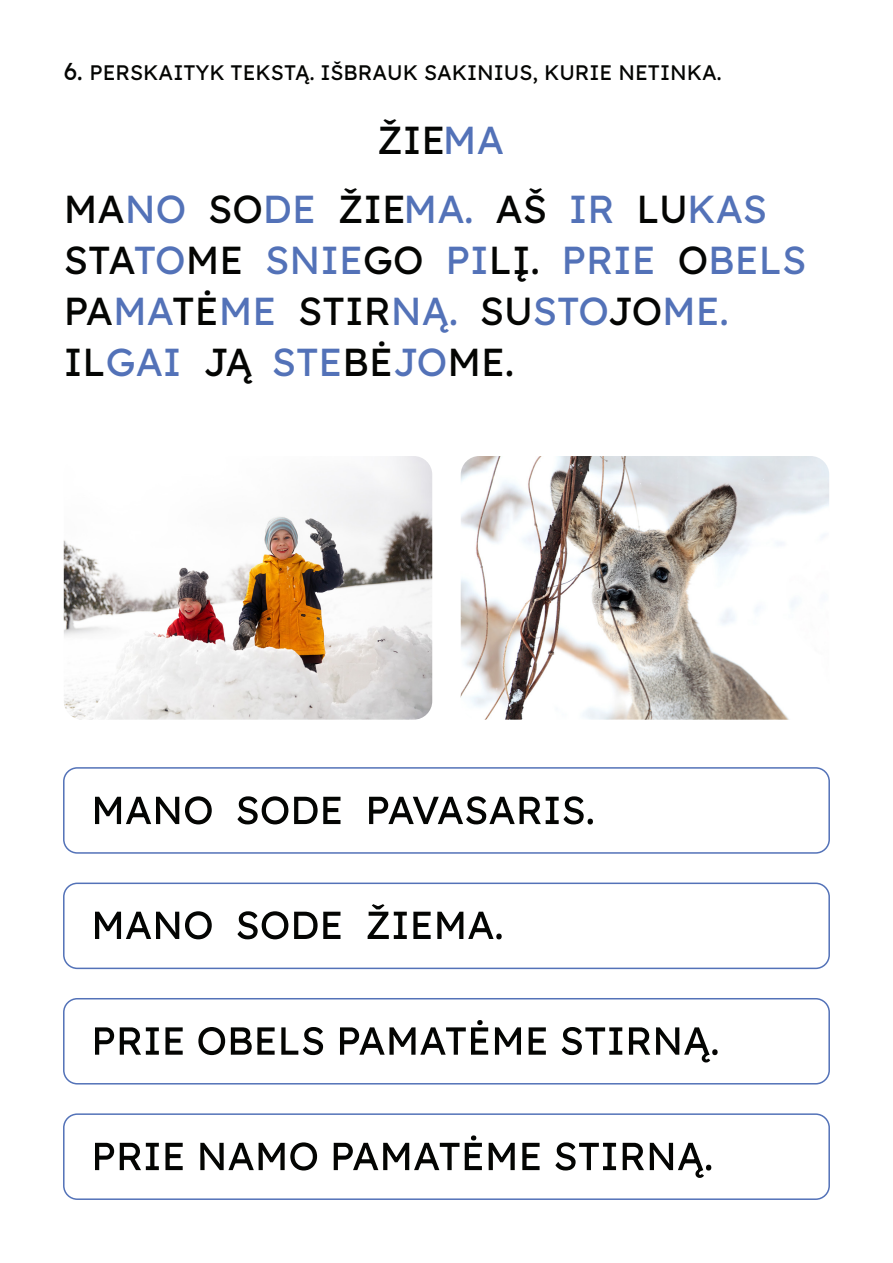
<style>
.page{position:relative;width:893px;height:1263px;background:#fff}
.page>*{position:absolute;margin:0;border:0;box-sizing:border-box;transform-origin:0 0}
.t1{font:39px/51px "Lexend";color:#5372b8}
.t2{font:39px/68.4px "Lexend";color:#040503}
.t3{font:21px "Lexend";color:#040503}
.s1{font-size:24px}
.s2{color:#5372b8}
.s3{color:#040503}
</style>
<div class="page">
<img style="left:64px;top:456px;width:368px;height:264px">
<img style="left:461px;top:456px;width:368px;height:264px">
<div style="left:63px;top:767px;width:767px;height:87px;border:2px solid #5372b8;border-radius:14px"></div>
<div style="left:63px;top:882px;width:767px;height:87px;border:2px solid #5372b8;border-radius:14px"></div>
<div style="left:63px;top:998px;width:767px;height:86px;border:2px solid #5372b8;border-radius:14px"></div>
<div style="left:63px;top:1113px;width:767px;height:87px;border:2px solid #5372b8;border-radius:14px"></div>
<svg style="left:95px;top:797px;width:84px;height:27px"></svg>
<svg style="left:185px;top:796px;width:27px;height:28px"></svg>
<svg style="left:237px;top:796px;width:51px;height:28px"></svg>
<svg style="left:294px;top:797px;width:46px;height:27px"></svg>
<svg style="left:369px;top:796px;width:224px;height:28px"></svg>
<svg style="left:95px;top:912px;width:84px;height:27px"></svg>
<svg style="left:185px;top:911px;width:27px;height:28px"></svg>
<svg style="left:237px;top:911px;width:51px;height:28px"></svg>
<svg style="left:294px;top:912px;width:46px;height:27px"></svg>
<svg style="left:368px;top:904px;width:39px;height:35px"></svg>
<svg style="left:413px;top:912px;width:18px;height:27px"></svg>
<svg style="left:437px;top:912px;width:65px;height:27px"></svg>
<svg style="left:95px;top:1027px;width:19px;height:28px"></svg>
<svg style="left:120px;top:1027px;width:39px;height:28px"></svg>
<svg style="left:165px;top:1027px;width:18px;height:28px"></svg>
<svg style="left:198px;top:1027px;width:27px;height:28px"></svg>
<svg style="left:231px;top:1027px;width:44px;height:28px"></svg>
<svg style="left:281px;top:1027px;width:42px;height:28px"></svg>
<svg style="left:340px;top:1020px;width:148px;height:35px"></svg>
<svg style="left:495px;top:1027px;width:26px;height:28px"></svg>
<svg style="left:529px;top:1027px;width:17px;height:28px"></svg>
<svg style="left:562px;top:1027px;width:60px;height:28px"></svg>
<svg style="left:629px;top:1027px;width:21px;height:28px"></svg>
<svg style="left:656px;top:1027px;width:62px;height:35px"></svg>
<svg style="left:95px;top:1143px;width:19px;height:27px"></svg>
<svg style="left:120px;top:1143px;width:39px;height:27px"></svg>
<svg style="left:165px;top:1143px;width:18px;height:27px"></svg>
<svg style="left:200px;top:1142px;width:117px;height:28px"></svg>
<svg style="left:334px;top:1143px;width:125px;height:27px"></svg>
<svg style="left:465px;top:1135px;width:17px;height:35px"></svg>
<svg style="left:489px;top:1143px;width:26px;height:27px"></svg>
<svg style="left:522px;top:1143px;width:18px;height:27px"></svg>
<svg style="left:555px;top:1142px;width:61px;height:28px"></svg>
<svg style="left:623px;top:1143px;width:21px;height:27px"></svg>
<svg style="left:650px;top:1143px;width:61px;height:35px"></svg>
<p class="t3" style="left:64px;top:57px;width:659px"><span class="s1">6.</span> PERSKAITYK TEKSTĄ. IŠBRAUK SAKINIUS, KURIE NETINKA.</p>
<p class="t2" style="left:64px;top:104px;width:705px;text-indent:313px">ŽIE<span class="s2">MA<br></span>MA<span class="s2">NO</span> SO<span class="s2">DE</span> ŽIE<span class="s2">MA.</span> AŠ <span class="s2">IR</span> LU<span class="s2">KAS</span></p>
<p class="t1" style="left:64px;top:232px;width:744px"><span class="s3">STA</span>TO<span class="s3">ME</span> SNIE<span class="s3">GO</span> PI<span class="s3">LĮ.</span> PRIE <span class="s3">O</span>BELS<br><span class="s3">PA</span>MA<span class="s3">TĖ</span>ME <span class="s3">STIR</span>NĄ. <span class="s3">SU</span>STO<span class="s3">JO</span>ME.<br><span class="s3">IL</span>GAI <span class="s3">JĄ</span> STE<span class="s3">BĖ</span>JO<span class="s3">ME.</span></p>
</div>
